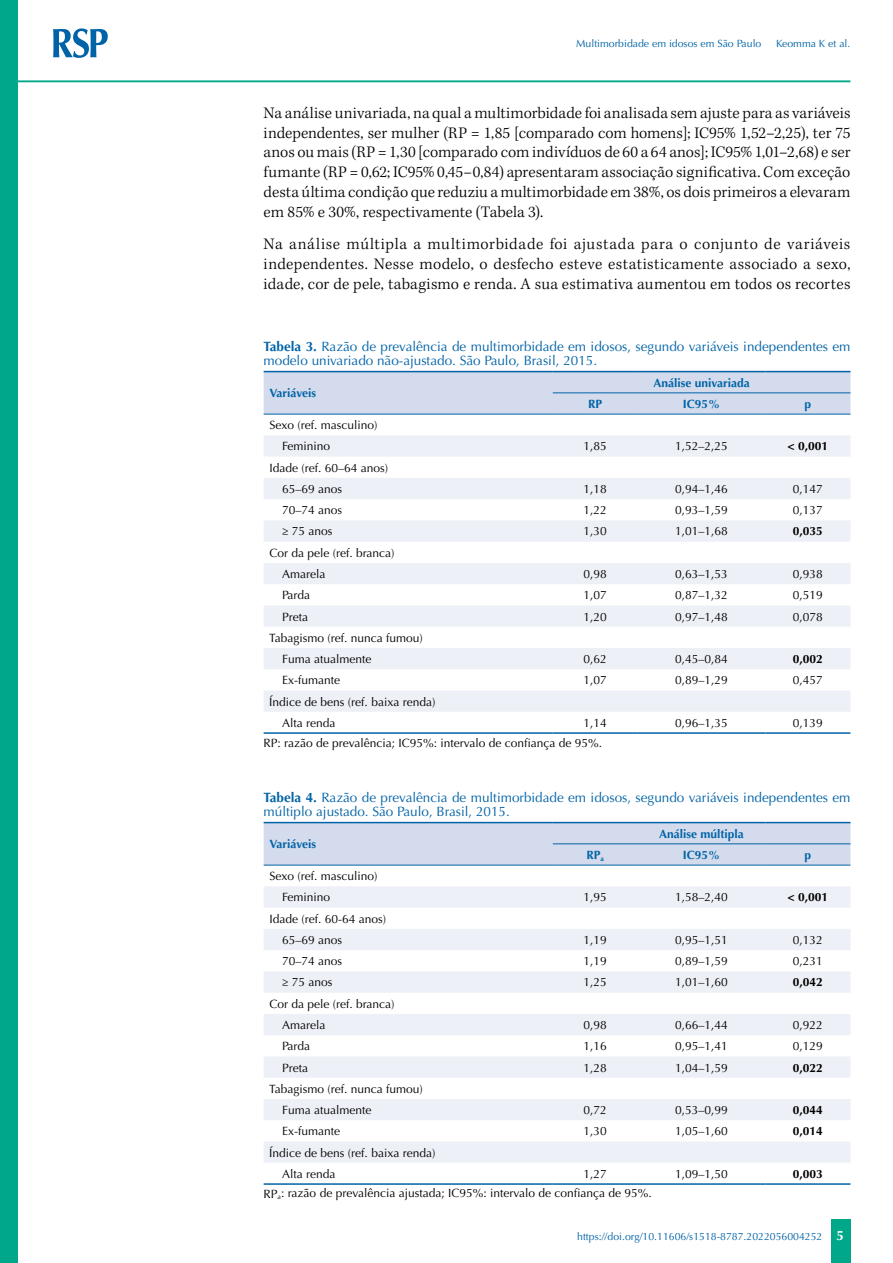
<style>
.page{position:relative;width:893px;height:1263px;background:#fff}
.page>*{position:absolute;margin:0;border:0;box-sizing:border-box;transform-origin:0 0}
.t1{font:300 16.5px/19.8px "Kepler Std";letter-spacing:.01em;color:#000;text-align:justify}
.t2{font:13.5px/14.2px "Optima LT Std";color:#0063a7}
.t3{font:700 13.5px "Optima LT Std";color:#fff}
.t4{font:12px/21.3px "Optima LT Std";color:#000}
.t5{font:700 12px "Optima LT Std";color:#0063a7}
.t6{font:700 12px "Optima LT Std";color:#000}
.t7{font:10.5px "Optima LT Std";color:#0063a7}
.s1{font-weight:700}
</style>
<div class="page">
<div style="left:831px;top:1220px;width:20px;height:43px;background:#00a788"></div>
<div style="left:0;top:0;width:18px;height:1263px;background:#00a788"></div>
<svg style="left:53px;top:28px;width:55px;height:30px"></svg>
<hr style="left:18px;top:80px;width:832px;height:2px;background:#00a788">
<div style="left:264px;top:372px;width:586px;height:42px;background:#d4dbec"></div>
<svg style="left:264px;top:435px;width:586px;height:277px;fill:#eef0f7"></svg>
<hr style="left:553px;top:392px;width:85px;height:1px;background:#0063a7">
<hr style="left:638px;top:392px;width:127px;height:1px;background:#0063a7">
<hr style="left:765px;top:392px;width:85px;height:1px;background:#0063a7">
<hr style="left:264px;top:371px;width:289px;height:1px;background:#0063a7">
<hr style="left:553px;top:371px;width:85px;height:1px;background:#0063a7">
<hr style="left:638px;top:371px;width:127px;height:1px;background:#0063a7">
<hr style="left:765px;top:371px;width:85px;height:1px;background:#0063a7">
<hr style="left:264px;top:414px;width:289px;height:1px;background:#0063a7">
<hr style="left:553px;top:414px;width:85px;height:1px;background:#0063a7">
<hr style="left:638px;top:414px;width:127px;height:1px;background:#0063a7">
<hr style="left:765px;top:414px;width:85px;height:1px;background:#0063a7">
<hr style="left:264px;top:732px;width:289px;height:2px;background:#0063a7">
<hr style="left:553px;top:732px;width:85px;height:2px;background:#0063a7">
<hr style="left:638px;top:732px;width:127px;height:2px;background:#0063a7">
<hr style="left:765px;top:732px;width:85px;height:2px;background:#0063a7">
<div style="left:264px;top:823px;width:586px;height:42px;background:#d4dbec"></div>
<svg style="left:264px;top:886px;width:586px;height:277px;fill:#eef0f7"></svg>
<hr style="left:553px;top:843px;width:85px;height:1px;background:#0063a7">
<hr style="left:638px;top:843px;width:127px;height:1px;background:#0063a7">
<hr style="left:765px;top:843px;width:85px;height:1px;background:#0063a7">
<hr style="left:264px;top:822px;width:289px;height:1px;background:#0063a7">
<hr style="left:553px;top:822px;width:85px;height:1px;background:#0063a7">
<hr style="left:638px;top:822px;width:127px;height:1px;background:#0063a7">
<hr style="left:765px;top:822px;width:85px;height:1px;background:#0063a7">
<hr style="left:264px;top:865px;width:289px;height:1px;background:#0063a7">
<hr style="left:553px;top:865px;width:85px;height:1px;background:#0063a7">
<hr style="left:638px;top:865px;width:127px;height:1px;background:#0063a7">
<hr style="left:765px;top:865px;width:85px;height:1px;background:#0063a7">
<hr style="left:264px;top:1183px;width:289px;height:2px;background:#0063a7">
<hr style="left:553px;top:1183px;width:85px;height:2px;background:#0063a7">
<hr style="left:638px;top:1183px;width:127px;height:2px;background:#0063a7">
<hr style="left:765px;top:1183px;width:85px;height:2px;background:#0063a7">
<p class="t7" style="left:576px;top:37px;width:187px">Multimorbidade em idosos em São Paulo</p>
<p class="t7" style="left:776px;top:37px;width:76px">Keomma K et al.</p>
<p class="t1" style="left:264px;top:103px;width:588px">Na análise univariada, na qual a multimorbidade foi analisada sem ajuste para as variáveis independentes, ser mulher (RP = 1,85 [comparado com homens]; IC95% 1,52–2,25), ter 75 anos ou mais (RP = 1,30 [comparado com indivíduos de 60 a 64 anos]; IC95% 1,01–2,68) e ser fumante (RP = 0,62; IC95% 0,45–0,84) apresentaram associação significativa. Com exceção desta última condição que reduziu a multimorbidade em 38%, os dois primeiros a elevaram em 85% e 30%, respectivamente (Tabela 3).</p>
<p class="t1" style="left:264px;top:235px;width:588px">Na análise múltipla a multimorbidade foi ajustada para o conjunto de variáveis independentes. Nesse modelo, o desfecho esteve estatisticamente associado a sexo, idade, cor de pele, tabagismo e renda. A sua estimativa aumentou em todos os recortes</p>
<p class="t2" style="left:264px;top:339px;width:588px"><span class="s1">Tabela 3.</span> Razão de prevalência de multimorbidade em idosos, segundo variáveis independentes em modelo univariado não-ajustado. São Paulo, Brasil, 2015.</p>
<p class="t5" style="left:269px;top:386px;width:48px">Variáveis</p>
<p class="t5" style="left:653px;top:376px;width:98px">Análise univariada</p>
<p class="t4" style="left:282px;top:415px;width:97px;text-indent:-13px">Sexo (ref. masculino)<br>Feminino</p>
<p class="t4" style="left:282px;top:457px;width:107px;text-indent:-13px">Idade (ref. 60–64 anos)<br>65–69 anos</p>
<p class="t5" style="left:588px;top:397px;width:16px">RP</p>
<p class="t5" style="left:683px;top:397px;width:39px">IC95%</p>
<p class="t5" style="left:805px;top:397px;width:8px">p</p>
<p class="t4" style="left:584px;top:436px;width:25px">1,85</p>
<p class="t4" style="left:675px;top:436px;width:54px">1,52–2,25</p>
<p class="t6" style="left:788px;top:439px;width:42px">&lt; 0,001</p>
<p class="t4" style="left:584px;top:478px;width:25px">1,18</p>
<p class="t4" style="left:675px;top:478px;width:54px">0,94–1,46</p>
<p class="t4" style="left:793px;top:478px;width:32px">0,147</p>
<p class="t4" style="left:282px;top:500px;width:62px">70–74 anos</p>
<p class="t4" style="left:584px;top:500px;width:25px">1,22</p>
<p class="t4" style="left:675px;top:500px;width:54px">0,93–1,59</p>
<p class="t4" style="left:793px;top:500px;width:32px">0,137</p>
<p class="t4" style="left:282px;top:521px;width:52px">≥ 75 anos</p>
<p class="t4" style="left:584px;top:521px;width:25px">1,30</p>
<p class="t4" style="left:675px;top:521px;width:54px">1,01–1,68</p>
<p class="t6" style="left:793px;top:524px;width:32px">0,035</p>
<p class="t4" style="left:282px;top:542px;width:114px;text-indent:-13px">Cor da pele (ref. branca)<br>Amarela</p>
<p class="t4" style="left:584px;top:563px;width:25px">0,98</p>
<p class="t4" style="left:675px;top:563px;width:54px">0,63–1,53</p>
<p class="t4" style="left:793px;top:563px;width:32px">0,938</p>
<p class="t4" style="left:282px;top:585px;width:30px">Parda</p>
<p class="t4" style="left:584px;top:585px;width:25px">1,07</p>
<p class="t4" style="left:675px;top:585px;width:54px">0,87–1,32</p>
<p class="t4" style="left:793px;top:585px;width:32px">0,519</p>
<p class="t4" style="left:282px;top:606px;width:28px">Preta</p>
<p class="t4" style="left:584px;top:606px;width:25px">1,20</p>
<p class="t4" style="left:675px;top:606px;width:54px">0,97–1,48</p>
<p class="t4" style="left:793px;top:606px;width:32px">0,078</p>
<p class="t4" style="left:282px;top:627px;width:142px;text-indent:-13px">Tabagismo (ref. nunca fumou)<br>Fuma atualmente</p>
<p class="t4" style="left:584px;top:648px;width:25px">0,62</p>
<p class="t4" style="left:675px;top:648px;width:54px">0,45–0,84</p>
<p class="t6" style="left:793px;top:652px;width:32px">0,002</p>
<p class="t4" style="left:282px;top:670px;width:60px">Ex-fumante</p>
<p class="t4" style="left:583px;top:670px;width:25px">1,07</p>
<p class="t4" style="left:675px;top:670px;width:54px">0,89–1,29</p>
<p class="t4" style="left:793px;top:670px;width:32px">0,457</p>
<p class="t4" style="left:282px;top:691px;width:155px;text-indent:-13px">Índice de bens (ref. baixa renda)<br>Alta renda</p>
<p class="t4" style="left:583px;top:712px;width:25px">1,14</p>
<p class="t4" style="left:675px;top:712px;width:54px">0,96–1,35</p>
<p class="t4" style="left:793px;top:712px;width:32px">0,139</p>
<p class="t4" style="left:264px;top:732px;width:340px">RP: razão de prevalência; IC95%: intervalo de confiança de 95%.</p>
<p class="t2" style="left:264px;top:790px;width:588px"><span class="s1">Tabela 4.</span> Razão de prevalência de multimorbidade em idosos, segundo variáveis independentes em múltiplo ajustado. São Paulo, Brasil, 2015.</p>
<p class="t5" style="left:269px;top:837px;width:48px">Variáveis</p>
<p class="t5" style="left:659px;top:826px;width:86px">Análise múltipla</p>
<p class="t4" style="left:282px;top:865px;width:97px;text-indent:-13px">Sexo (ref. masculino)<br>Feminino</p>
<p class="t4" style="left:282px;top:908px;width:105px;text-indent:-13px">Idade (ref. 60-64 anos)<br>65–69 anos</p>
<p class="t5" style="left:587px;top:848px;width:19px">RP<sub>a</sub></p>
<p class="t5" style="left:683px;top:848px;width:39px">IC95%</p>
<p class="t5" style="left:805px;top:848px;width:8px">p</p>
<p class="t4" style="left:584px;top:887px;width:25px">1,95</p>
<p class="t4" style="left:675px;top:887px;width:54px">1,58–2,40</p>
<p class="t6" style="left:788px;top:890px;width:42px">&lt; 0,001</p>
<p class="t4" style="left:584px;top:929px;width:25px">1,19</p>
<p class="t4" style="left:675px;top:929px;width:54px">0,95–1,51</p>
<p class="t4" style="left:793px;top:929px;width:32px">0,132</p>
<p class="t4" style="left:282px;top:951px;width:62px">70–74 anos</p>
<p class="t4" style="left:584px;top:951px;width:25px">1,19</p>
<p class="t4" style="left:675px;top:951px;width:54px">0,89–1,59</p>
<p class="t4" style="left:793px;top:951px;width:32px">0,231</p>
<p class="t4" style="left:282px;top:972px;width:52px">≥ 75 anos</p>
<p class="t4" style="left:584px;top:972px;width:25px">1,25</p>
<p class="t4" style="left:675px;top:972px;width:54px">1,01–1,60</p>
<p class="t6" style="left:793px;top:975px;width:32px">0,042</p>
<p class="t4" style="left:282px;top:993px;width:114px;text-indent:-13px">Cor da pele (ref. branca)<br>Amarela</p>
<p class="t4" style="left:584px;top:1014px;width:25px">0,98</p>
<p class="t4" style="left:675px;top:1014px;width:54px">0,66–1,44</p>
<p class="t4" style="left:793px;top:1014px;width:32px">0,922</p>
<p class="t4" style="left:282px;top:1036px;width:30px">Parda</p>
<p class="t4" style="left:584px;top:1036px;width:25px">1,16</p>
<p class="t4" style="left:675px;top:1036px;width:54px">0,95–1,41</p>
<p class="t4" style="left:793px;top:1036px;width:32px">0,129</p>
<p class="t4" style="left:282px;top:1057px;width:28px">Preta</p>
<p class="t4" style="left:584px;top:1057px;width:25px">1,28</p>
<p class="t4" style="left:675px;top:1057px;width:54px">1,04–1,59</p>
<p class="t6" style="left:793px;top:1060px;width:32px">0,022</p>
<p class="t4" style="left:282px;top:1078px;width:142px;text-indent:-13px">Tabagismo (ref. nunca fumou)<br>Fuma atualmente</p>
<p class="t4" style="left:584px;top:1099px;width:25px">0,72</p>
<p class="t4" style="left:675px;top:1099px;width:54px">0,53–0,99</p>
<p class="t6" style="left:793px;top:1103px;width:32px">0,044</p>
<p class="t4" style="left:282px;top:1121px;width:60px">Ex-fumante</p>
<p class="t4" style="left:583px;top:1121px;width:25px">1,30</p>
<p class="t4" style="left:675px;top:1121px;width:54px">1,05–1,60</p>
<p class="t6" style="left:793px;top:1124px;width:32px">0,014</p>
<p class="t4" style="left:282px;top:1142px;width:155px;text-indent:-13px">Índice de bens (ref. baixa renda)<br>Alta renda</p>
<p class="t4" style="left:583px;top:1163px;width:25px">1,27</p>
<p class="t4" style="left:675px;top:1163px;width:54px">1,09–1,50</p>
<p class="t6" style="left:793px;top:1167px;width:32px">0,003</p>
<p class="t4" style="left:264px;top:1183px;width:390px">RP<sub>a</sub>: razão de prevalência ajustada; IC95%: intervalo de confiança de 95%.</p>
<p class="t7" style="left:577px;top:1230px;width:247px">https://doi.org/10.11606/s1518-8787.2022056004252</p>
<p class="t3" style="left:836px;top:1228px;width:9px">5</p>
</div>
